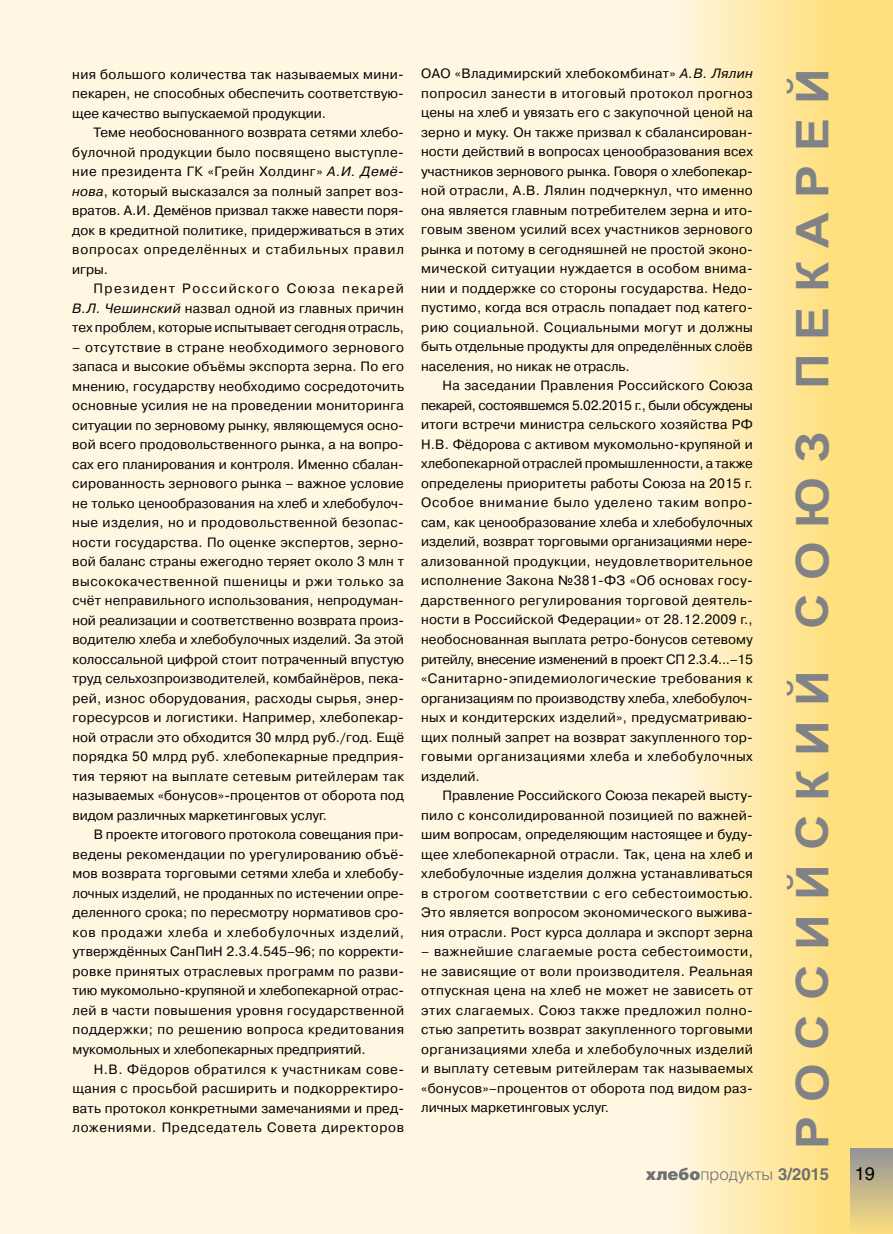
<style>
.page{position:relative;width:893px;height:1234px;background:#fff}
.page>*{position:absolute;margin:0;border:0;box-sizing:border-box;transform-origin:0 0}
.t1{font:700 45px "Arial";letter-spacing:.285em;color:#808285;scale:1.1 1}
.t2{font:18px "Helios";color:#000}
.t3{font:300 16.5px "Helios";color:#6d6f71}
.t4{font:13.5px/19.5px "Pragmatica C";letter-spacing:.01em;color:#000;text-align:justify}
.s1{font-style:italic}
.s2{font-weight:900}
.s3{font-weight:700}
</style>
<div class="page">
<div style="left:0;top:0;width:893px;height:1233px;background:#fff7e1"></div>
<div style="left:829px;top:0;width:64px;height:1233px;background:#ffe07f"></div>
<div style="left:676px;top:0;width:153px;height:1233px;background:linear-gradient(to right,#fff6e0,#ffe07f)"></div>
<div style="left:850px;top:1148px;width:43px;height:85px;background:linear-gradient(to bottom,#919498,#fbdd7f)"></div>
<p class="t4" style="left:72px;top:64px;width:333px">ния большого количества так называемых мини&shy;пекарен, не способных обеспечить соответствую&shy;щее качество выпускаемой продукции.</p>
<p class="t4" style="left:72px;top:123px;width:333px;text-indent:21px">Теме необоснованного возврата сетями хлебо&shy;булочной продукции было посвящено выступле&shy;ние президента ГК «Грейн Холдинг» <span class="s1">А.И. Демё&shy;нова</span>, который высказался за полный запрет воз&shy;вратов. А.И. Демёнов призвал также навести поря&shy;док в кредитной политике, придерживаться в этих вопросах определённых и стабильных правил игры.</p>
<p class="t4" style="left:72px;top:279px;width:333px;text-indent:21px">Президент Российского Союза пекарей <span class="s1">В.Л. Чешинский</span> назвал одной из главных причин тех проблем, которые испытывает сегодня отрасль,</p>
<p class="t4" style="left:72px;top:337px;width:333px">– отсутствие в стране необходимого зернового запаса и высокие объёмы экспорта зерна. По его мнению, государству необходимо сосредоточить основные усилия не на проведении мониторинга ситуации по зерновому рынку, являющемуся осно&shy;вой всего продовольственного рынка, а на вопро&shy;сах его планирования и контроля. Именно сбалан&shy;сированность зернового рынка – важное условие не только ценообразования на хлеб и хлебобулоч&shy;ные изделия, но и продовольственной безопас&shy;ности государства. По оценке экспертов, зерно&shy;вой баланс страны ежегодно теряет около 3 млн т высококачественной пшеницы и ржи только за счёт неправильного использования, непродуман&shy;ной реализации и соответственно возврата произ&shy;водителю хлеба и хлебобулочных изделий. За этой колоссальной цифрой стоит потраченный впустую труд сельхозпроизводителей, комбайнёров, пека&shy;рей, износ оборудования, расходы сырья, энер&shy;горесурсов и логистики. Например, хлебопекар&shy;ной отрасли это обходится 30 млрд руб./год. Ещё порядка 50 млрд руб. хлебопекарные предприя&shy;тия теряют на выплате сетевым ритейлерам так называемых «бонусов»-процентов от оборота под видом различных маркетинговых услуг.</p>
<p class="t4" style="left:72px;top:824px;width:333px;text-indent:21px">В проекте итогового протокола совещания при&shy;ведены рекомендации по урегулированию объё&shy;мов возврата торговыми сетями хлеба и хлебобу&shy;лочных изделий, не проданных по истечении опре&shy;деленного срока; по пересмотру нормативов сро&shy;ков продажи хлеба и хлебобулочных изделий, утверждённых СанПиН 2.3.4.545–96; по корректи&shy;ровке принятых отраслевых программ по разви&shy;тию мукомольно-крупяной и хлебопекарной отрас&shy;лей в части повышения уровня государственной поддержки; по решению вопроса кредитования мукомольных и хлебопекарных предприятий.</p>
<p class="t4" style="left:72px;top:1058px;width:333px;text-indent:21px">Н.В. Фёдоров обратился к участникам сове&shy;щания с просьбой расширить и подкорректиро&shy;вать протокол конкретными замечаниями и пред&shy;ложениями. Председатель Совета директоров</p>
<p class="t4" style="left:421px;top:64px;width:333px">ОАО «Владимирский хлебокомбинат» <span class="s1">А.В. Лялин </span>попросил занести в итоговый протокол прогноз цены на хлеб и увязать его с закупочной ценой на зерно и муку. Он также призвал к сбалансирован&shy;ности действий в вопросах ценообразования всех участников зернового рынка. Говоря о хлебопекар&shy;ной отрасли, А.В. Лялин подчеркнул, что именно она является главным потребителем зерна и ито&shy;говым звеном усилий всех участников зернового рынка и потому в сегодняшней не простой эконо&shy;мической ситуации нуждается в особом внима&shy;нии и поддержке со стороны государства. Недо&shy;пустимо, когда вся отрасль попадает под катего&shy;рию социальной. Социальными могут и должны быть отдельные продукты для определённых слоёв населения, но никак не отрасль.</p>
<p class="t4" style="left:421px;top:376px;width:333px;text-indent:21px">На заседании Правления Российского Союза пекарей, состоявшемся 5.02.2015 г., были обсуждены итоги встречи министра сельского хозяйства РФ Н.В. Фёдорова с активом мукомольно-крупяной и хлебопекарной отраслей промышленности, а также определены приоритеты работы Союза на 2015 г.<br>Особое внимание было уделено таким вопро&shy;сам, как ценообразование хлеба и хлебобулочных изделий, возврат торговыми организациями нере&shy;ализованной продукции, неудовлетворительное исполнение Закона №381-ФЗ «Об основах госу&shy;дарственного регулирования торговой деятель&shy;ности в Российской Федерации» от 28.12.2009 г., необоснованная выплата ретро-бонусов сетевому ритейлу, внесение изменений в проект СП 2.3.4...–15 «Санитарно-эпидемиологические требования к организациям по производству хлеба, хлебобулоч&shy;ных и кондитерских изделий», предусматриваю&shy;щих полный запрет на возврат закупленного тор&shy;говыми организациями хлеба и хлебобулочных изделий.</p>
<p class="t4" style="left:421px;top:785px;width:333px;text-indent:21px">Правление Российского Союза пекарей высту&shy;пило с консолидированной позицией по важней&shy;шим вопросам, определяющим настоящее и буду&shy;щее хлебопекарной отрасли. Так, цена на хлеб и хлебобулочные изделия должна устанавливаться в строгом соответствии с его себестоимостью.<br>Это является вопросом экономического выжива&shy;ния отрасли. Рост курса доллара и экспорт зерна</p>
<p class="t4" style="left:421px;top:941px;width:333px">– важнейшие слагаемые роста себестоимости, не зависящие от воли производителя. Реальная отпускная цена на хлеб не может не зависеть от этих слагаемых. Союз также предложил полно&shy;стью запретить возврат закупленного торговыми организациями хлеба и хлебобулочных изделий и выплату сетевым ритейлерам так называемых «бонусов»–процентов от оборота под видом раз&shy;личных маркетинговых услуг.</p>
<h1 class="t1" style="left:783px;top:1148px;width:983px;rotate:-90deg">РОССИЙСКИЙ СОЮЗ ПЕКАРЕЙ</h1>
<p class="t3" style="left:645px;top:1164px;width:185px"><span class="s2">хле-бо-</span>про-дук-ты <span class="s3">3/2015</span></p>
<h2 class="t2" style="left:855px;top:1162px;width:22px">19</h2>
</div>
